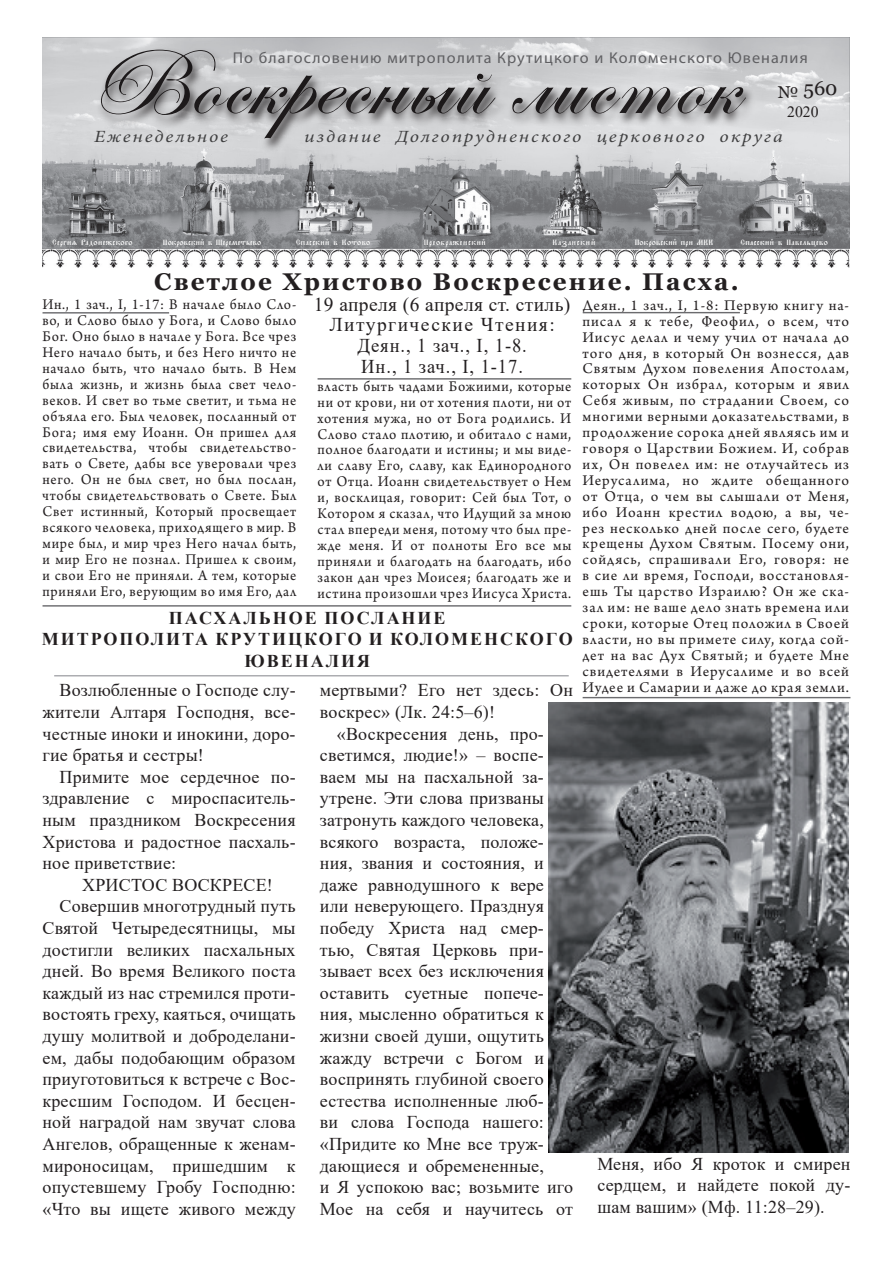
<style>
.page{position:relative;width:893px;height:1263px;background:#fff}
.page>*{position:absolute;margin:0;border:0;box-sizing:border-box;transform-origin:0 0}
.t1{font:95.55px "Eseninscript One";letter-spacing:.02em;color:#231f20;scale:1.1 1}
.t2{font:700 24.15px "Georgia";letter-spacing:.09em;color:#231f20}
.t3{font:19.95px "Georgia";color:#231f20}
.t4{font:19.5px/21px "Times New Roman";letter-spacing:.075em;color:#231f20;text-align:center}
.t5{font:19.5px "Times New Roman";letter-spacing:.02em;color:#231f20}
.t6{font:18px/21.6px "Times New Roman";letter-spacing:.01em;color:#231f20;text-align:justify}
.t7{font:700 18px/21.6px "Times New Roman";letter-spacing:.11em;color:#231f20;text-align:center}
.t8{font:italic 17.1px "Minion Pro";letter-spacing:.1em;color:#3e3e3f;scale:1.15 1}
.t9{font:15.75px "Myriad Pro";letter-spacing:.07em;color:#5f5f62}
.t10{font:15.75px "Times New Roman";color:#231f20}
.t11{font:15.6px/15.9px "Arno Pro";letter-spacing:.05em;color:#231f20;text-align:justify;scale:.95 1}
.t12{font:15.6px/15.9px "Arno Pro";letter-spacing:.05em;color:#231f20;text-align:justify}
.t13{font:8.55px "Pochaevsk Ucs";letter-spacing:.04em;color:#fff}
.t14{font:8.55px "Pochaevsk Ucs";letter-spacing:.01em;color:#fff}
.t15{font:8.55px "Pochaevsk Ucs";letter-spacing:.02em;color:#fff}
.t16{font:8.55px "Pochaevsk Ucs";letter-spacing:.07em;color:#fff}
.t17{font:8.55px "Pochaevsk Ucs";letter-spacing:.09em;color:#fff}
</style>
<div class="page">
<img style="left:43px;top:37px;width:807px;height:230px">
<svg style="left:96px;top:47px;width:660px;height:104px;background:#c3c4c6"></svg>
<hr style="left:43px;top:312px;width:126px;height:2px;background:#6b6b6e">
<hr style="left:318px;top:378px;width:253px;height:2px;background:#6b6b6e">
<hr style="left:583px;top:697px;width:267px;height:1px;background:#6b6b6e">
<hr style="left:583px;top:312px;width:157px;height:1px;background:#6b6b6e">
<hr style="left:43px;top:605px;width:528px;height:2px;background:#6b6b6e">
<hr style="left:54px;top:675px;width:515px;height:1px;background:#a8a9ad">
<img style="left:549px;top:702px;width:300px;height:450px">
<h1 class="t1" style="left:89px;top:31px;width:590px">Воскресный листок</h1>
<p class="t9" style="left:233px;top:48px;width:576px">По благословению митрополита Крутицкого и Коломенского Ювеналия</p>
<p class="t3" style="left:778px;top:76px;width:61px"><sub>№</sub> 560</p>
<p class="t10" style="left:787px;top:100px;width:33px">2020</p>
<p class="t8" style="left:94px;top:125px;width:118px">Еженедельное</p>
<p class="t8" style="left:304px;top:125px;width:418px">издание Долгопрудненского церковного округа</p>
<p class="t13" style="left:53px;top:237px;width:82px">Сергиz Радонежского</p>
<p class="t14" style="left:163px;top:237px;width:100px">Покровский в Шереметьево</p>
<p class="t13" style="left:296px;top:237px;width:76px">Спасский в Котово</p>
<p class="t16" style="left:424px;top:237px;width:63px">Преображенский</p>
<p class="t17" style="left:553px;top:237px;width:44px">Казанский</p>
<p class="t15" style="left:635px;top:237px;width:80px">Покровский при МКК</p>
<p class="t13" style="left:741px;top:237px;width:89px">Спасский в Павельцево</p>
<h2 class="t2" style="left:154px;top:266px;width:586px">Светлое Христово Воскресение. Пасха.</h2>
<p class="t4" style="left:329px;top:313px;width:227px">Литургические Чтения:<br>Деян., 1 зач., I, 1-8.<br>Ин., 1 зач., I, 1-17.</p>
<p class="t5" style="left:314px;top:291px;width:258px">19 апреля (6 апреля ст. стиль)</p>
<p class="t11" style="left:43px;top:297px;width:269px">Ин., 1 зач., I, 1-17: В начале было Сло&shy;во, и Слово было у Бога, и Слово было Бог. Оно было в начале у Бога. Все чрез Него начало быть, и без Него ничто не начало быть, что начало быть. В Нем была жизнь, и жизнь была свет чело&shy;веков. И свет во тьме светит, и тьма не объяла его. Был человек, посланный от Бога; имя ему Иоанн. Он пришел для свидетельства, чтобы свидетельство&shy;вать о Свете, дабы все уверовали чрез него. Он не был свет, но был послан, чтобы свидетельствовать о Свете. Был Свет истинный, Который просвещает всякого человека, приходящего в мир. В мире был, и мир чрез Него начал быть, и мир Его не познал. Пришел к своим, и свои Его не приняли. А тем, которые приняли Его, верующим во имя Его, дал</p>
<p class="t12" style="left:583px;top:298px;width:268px">Деян., 1 зач., I, 1-8: Первую книгу на&shy;писал я к тебе, Феофил, о всем, что Иисус делал и чему учил от начала до того дня, в который Он вознесся, дав Святым Духом повеления Апостолам, которых Он избрал, которым и явил Себя живым, по страдании Своем, со многими верными доказательствами, в продолжение сорока дней являясь им и говоря о Царствии Божием. И, собрав их, Он повелел им: не отлучайтесь из Иерусалима, но ждите обещанного от Отца, о чем вы слышали от Меня, ибо Иоанн крестил водою, а вы, че&shy;рез несколько дней после сего, будете крещены Духом Святым. Посему они, сойдясь, спрашивали Его, говоря: не в сие ли время, Господи, восстановля&shy;ешь Ты царство Израилю? Он же ска&shy;зал им: не ваше дело знать времена или сроки, которые Отец положил в Своей власти, но вы примете силу, когда сой&shy;дет на вас Дух Святый; и будете Мне свидетелями в Иерусалиме и во всей Иудее и Самарии и даже до края земли.</p>
<p class="t11" style="left:318px;top:379px;width:269px">власть быть чадами Божиими, которые ни от крови, ни от хотения плоти, ни от хотения мужа, но от Бога родились. И Слово стало плотию, и обитало с нами, полное благодати и истины; и мы виде&shy;ли славу Его, славу, как Единородного от Отца. Иоанн свидетельствует о Нем и, восклицая, говорит: Сей был Тот, о Котором я сказал, что Идущий за мною стал впереди меня, потому что был пре&shy;жде меня. И от полноты Его все мы приняли и благодать на благодать, ибо закон дан чрез Моисея; благодать же и истина произошли чрез Иисуса Христа.</p>
<p class="t7" style="left:42px;top:606px;width:532px">ПАСХАЛЬНОЕ ПОСЛАНИЕ<br>МИТРОПОЛИТА КРУТИЦКОГО И КОЛОМЕНСКОГО<br>ЮВЕНАЛИЯ</p>
<p class="t6" style="left:43px;top:679px;width:255px;text-indent:17px">Возлюбленные о Господе слу&shy;жители Алтаря Господня, все&shy;честные иноки и инокини, доро&shy;гие братья и сестры!</p>
<p class="t6" style="left:43px;top:765px;width:255px;text-indent:17px">Примите мое сердечное по&shy;здравление с мироспаситель&shy;ным праздником Воскресения Христова и радостное пасхаль&shy;ное приветствие:</p>
<p class="t6" style="left:82px;top:873px;width:192px">ХРИСТОС ВОСКРЕСЕ!</p>
<p class="t6" style="left:60px;top:895px;width:238px">Совершив многотрудный путь</p>
<p class="t6" style="left:43px;top:917px;width:255px">Святой Четыредесятницы, мы</p>
<p class="t6" style="left:43px;top:938px;width:255px">достигли великих пасхальных</p>
<p class="t6" style="left:43px;top:960px;width:255px">дней. Во время Великого поста</p>
<p class="t6" style="left:43px;top:981px;width:255px">каждый из нас стремился проти-</p>
<p class="t6" style="left:43px;top:1003px;width:255px">востоять греху, каяться, очищать</p>
<p class="t6" style="left:43px;top:1025px;width:255px">душу молитвой и доброделани-</p>
<p class="t6" style="left:43px;top:1046px;width:255px">ем, дабы подобающим образом</p>
<p class="t6" style="left:43px;top:1068px;width:255px">приуготовиться к встрече с Вос-</p>
<p class="t6" style="left:43px;top:1089px;width:255px">кресшим Господом. И бесцен-</p>
<p class="t6" style="left:43px;top:1111px;width:255px">ной наградой нам звучат слова</p>
<p class="t6" style="left:43px;top:1133px;width:255px">Ангелов, обращенные к женам-</p>
<p class="t6" style="left:43px;top:1154px;width:255px">мироносицам, пришедшим к</p>
<p class="t6" style="left:43px;top:1176px;width:255px">опустевшему Гробу Господню:</p>
<p class="t6" style="left:43px;top:1197px;width:255px">«Что вы ищете живого между</p>
<p class="t6" style="left:320px;top:679px;width:255px">мертвыми? Его нет здесь: Он</p>
<p class="t6" style="left:320px;top:701px;width:177px">воскрес» (Лк. 24:5–6)!</p>
<p class="t6" style="left:337px;top:722px;width:208px">«Воскресения день, про-</p>
<p class="t6" style="left:320px;top:744px;width:226px">светимся, людие!» – воспе-</p>
<p class="t6" style="left:320px;top:765px;width:226px">ваем мы на пасхальной за-</p>
<p class="t6" style="left:320px;top:787px;width:226px">утрене. Эти слова призваны</p>
<p class="t6" style="left:320px;top:809px;width:226px">затронуть каждого человека,</p>
<p class="t6" style="left:320px;top:830px;width:226px">всякого возраста, положе-</p>
<p class="t6" style="left:320px;top:852px;width:225px">ния, звания и состояния, и</p>
<p class="t6" style="left:320px;top:873px;width:226px">даже равнодушного к вере</p>
<p class="t6" style="left:320px;top:895px;width:225px">или неверующего. Празднуя</p>
<p class="t6" style="left:320px;top:917px;width:226px">победу Христа над смер-</p>
<p class="t6" style="left:320px;top:938px;width:225px">тью, Святая Церковь при-</p>
<p class="t6" style="left:320px;top:960px;width:226px">зывает всех без исключения</p>
<p class="t6" style="left:320px;top:981px;width:226px">оставить суетные попече-</p>
<p class="t6" style="left:320px;top:1003px;width:226px">ния, мысленно обратиться к</p>
<p class="t6" style="left:320px;top:1025px;width:225px">жизни своей души, ощутить</p>
<p class="t6" style="left:320px;top:1046px;width:226px">жажду встречи с Богом и</p>
<p class="t6" style="left:320px;top:1068px;width:225px">воспринять глубиной своего</p>
<p class="t6" style="left:320px;top:1089px;width:226px">естества исполненные люб-</p>
<p class="t6" style="left:320px;top:1111px;width:226px">ви слова Господа нашего:</p>
<p class="t6" style="left:320px;top:1133px;width:226px">«Придите ко Мне все труж-</p>
<p class="t6" style="left:320px;top:1154px;width:226px">дающиеся и обремененные,</p>
<p class="t6" style="left:320px;top:1176px;width:255px">и Я успокою вас; возьмите иго</p>
<p class="t6" style="left:320px;top:1197px;width:255px">Мое на себя и научитесь от</p>
<p class="t6" style="left:597px;top:1152px;width:255px">Меня, ибо Я кроток и смирен сердцем, и найдете покой ду&shy;шам вашим» (Мф. 11:28–29).</p>
</div>
